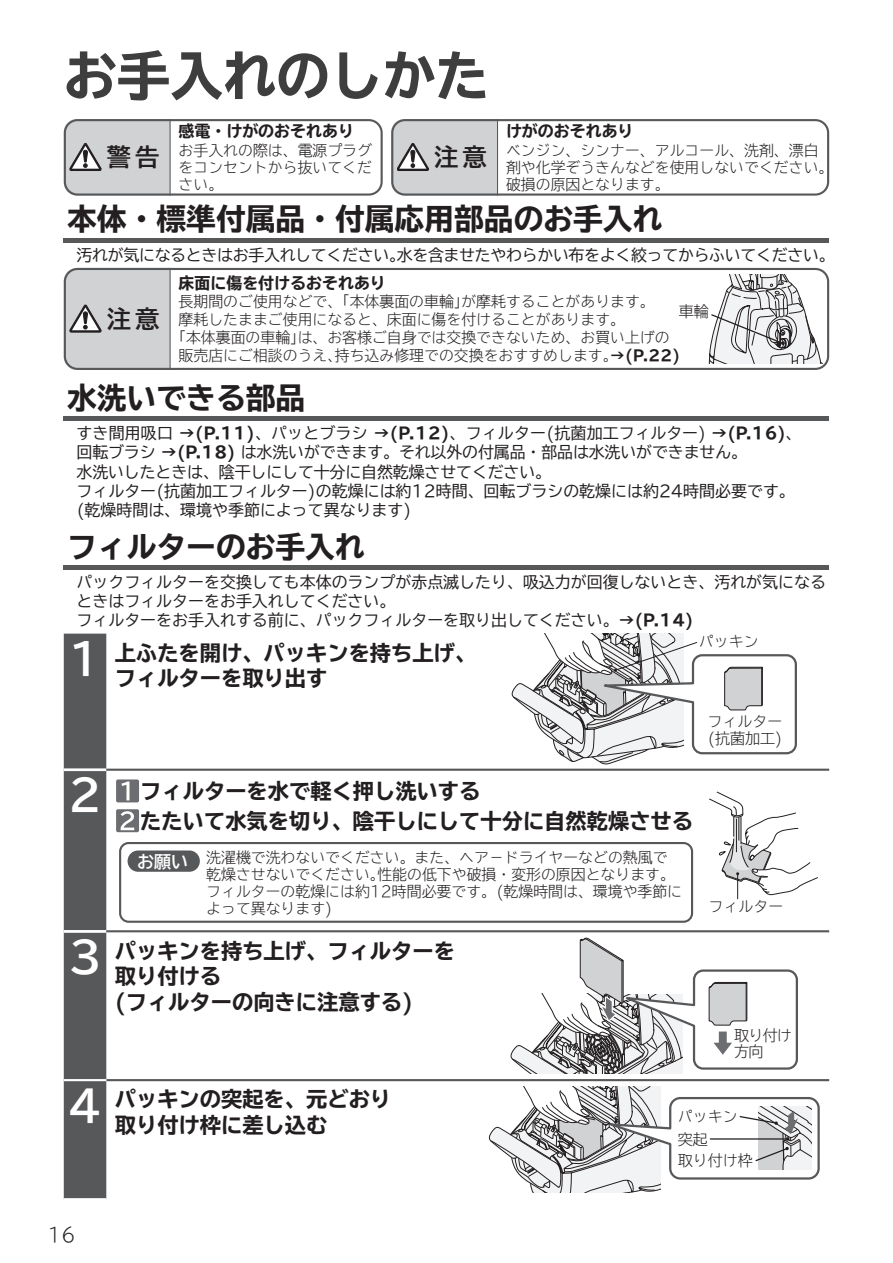
<style>
.page{position:relative;width:893px;height:1263px;background:#fff}
.page>*{position:absolute;margin:0;border:0;box-sizing:border-box;transform-origin:0 0}
.t1{font:700 expanded 53.1px "TBUD Go Std";color:#3e3e3f}
.t2{font:700 expanded 29.7px "TBUD Go Std";color:#231f20}
.t3{font:24.3px "TBUD Go Std Bold 90 pv RKSJ H";color:#231f20}
.t4{font:700 expanded 21.3px/25.5px "TBUD Go Std";color:#231f20}
.t5{font:300 19.2px "TBUDR Go Std Super";color:#231f20}
.t6{font:700 16.95px "TBUD Go Std";color:#fff}
.t7{font:15.9px/19.2px "TBUD Go Std";color:#231f20}
.t8{font:15.9px "TBUD Go Std";letter-spacing:-.02em;color:#231f20}
.t9{font:700 expanded 15.9px "TBUD Go Std";color:#231f20}
.t10{font:15px/16.5px "TBUD Go Std Super Light 90 pv RKSJ H";color:#231f20}
.t11{font:300 14.85px/17px "TBUD Go Std Super";color:#231f20}
.s1{font-family:"TBUD Go Std";font-weight:700;font-stretch:expanded}
.s2{font-weight:700;font-stretch:expanded}
.s3{font-stretch:normal;font-size:42.45px;color:#fff}
</style>
<div class="page">
<hr style="left:64px;top:238px;width:765px;height:4px;background:#57585a">
<div style="left:64px;top:268px;width:765px;height:102px;border:2px solid #57585a;border-radius:13px"></div>
<hr style="left:170px;top:268px;width:1px;height:102px;background:#57585a">
<svg style="left:64px;top:268px;width:106px;height:102px;background:#c6c7c9"></svg>
<hr style="left:64px;top:417px;width:765px;height:4px;background:#57585a">
<hr style="left:64px;top:566px;width:765px;height:4px;background:#57585a">
<div style="left:64px;top:119px;width:319px;height:77px;border:2px solid #57585a;border-radius:13px"></div>
<hr style="left:170px;top:119px;width:1px;height:77px;background:#57585a">
<svg style="left:64px;top:119px;width:106px;height:77px;background:#c4c5c7"></svg>
<div style="left:391px;top:119px;width:438px;height:77px;border:2px solid #57585a;border-radius:13px"></div>
<hr style="left:497px;top:119px;width:1px;height:77px;background:#57585a">
<svg style="left:391px;top:119px;width:106px;height:77px;background:#c4c5c7"></svg>
<svg style="left:708px;top:274px;width:117px;height:90px"></svg>
<div style="left:64px;top:634px;width:42px;height:564px;background:#57585a"></div>
<hr style="left:64px;top:930px;width:42px;height:2px;background:#fff">
<hr style="left:64px;top:769px;width:42px;height:1px;background:#fff">
<hr style="left:64px;top:770px;width:42px;height:1px;background:#fff">
<hr style="left:64px;top:932px;width:42px;height:1px;background:#fff">
<hr style="left:106px;top:769px;width:723px;height:2px;background:#57585a">
<hr style="left:106px;top:930px;width:723px;height:2px;background:#57585a">
<hr style="left:106px;top:1079px;width:723px;height:2px;background:#57585a">
<hr style="left:64px;top:1079px;width:42px;height:2px;background:#fff">
<div style="left:116px;top:779px;width:23px;height:23px;background:#6c6d70;border-radius:2px"></div>
<svg style="left:121px;top:781px;width:8px;height:19px"></svg>
<div style="left:116px;top:809px;width:23px;height:23px;background:#6c6d70;border-radius:2px"></div>
<svg style="left:121px;top:811px;width:13px;height:19px"></svg>
<svg style="left:511px;top:634px;width:286px;height:131px"></svg>
<svg style="left:709px;top:791px;width:109px;height:108px"></svg>
<div style="left:119px;top:842px;width:574px;height:81px;border:2px solid #57585a;border-radius:9px"></div>
<div style="left:128px;top:850px;width:72px;height:22px;background:#57585a;border-radius:11px"></div>
<svg style="left:488px;top:938px;width:332px;height:255px"></svg>
<h1 class="t1" style="left:64px;top:46px;width:427px">お手入れのしかた</h1>
<h3 class="t3" style="left:107px;top:137px;width:54px">警告</h3>
<p class="t9" style="left:179px;top:123px;width:177px">感電・けがのおそれあり</p>
<p class="t11" style="left:179px;top:141px;width:195px;text-align:justify">お手入れの際は、電源プラグをコンセントから抜いてください。</p>
<h3 class="t3" style="left:434px;top:137px;width:54px">注意</h3>
<p class="t9" style="left:506px;top:123px;width:129px">けがのおそれあり</p>
<p class="t11" style="left:506px;top:141px;width:329px">ベンジン、シンナー、アルコール、洗剤、漂白剤や化学ぞうきんなどを使用しないでください。破損の原因となります。</p>
<h2 class="t2" style="left:67px;top:203px;width:597px">本体・標準付属品・付属応用部品のお手入れ</h2>
<p class="t8" style="left:77px;top:242px;width:752px">汚れが気になるときはお手入れしてください｡水を含ませたやわらかい布をよく絞ってからふいてください｡</p>
<p class="t9" style="left:179px;top:274px;width:209px">床面に傷を付けるおそれあり</p>
<p class="t11" style="left:179px;top:292px;width:503px;line-height:18px">長期間のご使用などで、｢本体裏面の車輪｣が摩耗することがあります。<br>摩耗したままご使用になると、床面に傷を付けることがあります。<br>｢本体裏面の車輪｣は、お客様ご自身では交換できないため、お買い上げの販売店にご相談のうえ､持ち込み修理での交換をおすすめします｡<span class="s1">→(P.22)</span></p>
<h2 class="t2" style="left:67px;top:381px;width:240px">水洗いできる部品</h2>
<p class="t10" style="left:679px;top:303px;width:31px">車輪</p>
<h3 class="t3" style="left:107px;top:299px;width:54px">注意</h3>
<p class="t7" style="left:77px;top:423px;width:742px">すき間用吸口 <span class="s2">→(P.11)</span>、パッとブラシ <span class="s2">→(P.12)</span>、フィルター(抗菌加工フィルター) <span class="s2">→(P.16)</span>、　回転ブラシ <span class="s2">→(P.18)</span> は水洗いができます。それ以外の付属品・部品は水洗いができません。<br>水洗いしたときは、陰干しにして十分に自然乾燥させてください。<br>フィルター(抗菌加工フィルター)の乾燥には約12時間、回転ブラシの乾燥には約24時間必要です。<br>(乾燥時間は、環境や季節によって異なります)</p>
<h2 class="t2" style="left:67px;top:530px;width:299px">フィルターのお手入れ</h2>
<p class="t7" style="left:77px;top:572px;width:751px">パックフィルターを交換しても本体のランプが赤点滅したり、吸込力が回復しないとき、汚れが気になるときはフィルターをお手入れしてください。<br>フィルターをお手入れする前に、パックフィルターを取り出してください。<span class="s2">→(P.14)</span></p>
<h3 class="t4" style="left:115px;top:641px;width:363px;text-indent:-46px"><span class="s3">1</span> 上ふたを開け、パッキンを持ち上げ、フィルターを取り出す</h3>
<p class="t10" style="left:699px;top:633px;width:61px">パッキン</p>
<p class="t10" style="left:708px;top:713px;width:76px">フィルター(抗菌加工)</p>
<h3 class="t4" style="left:140px;top:777px;width:554px;line-height:29.7px;text-indent:-72px"><span class="s3">2</span> フィルターを水で軽く押し洗いする<br>たたいて水気を切り、陰干しにして十分に自然乾燥させる</h3>
<p class="t6" style="left:137px;top:847px;width:53px">お願い</p>
<p class="t11" style="left:206px;top:848px;width:478px">洗濯機で洗わないでください。また、ヘア−ドライヤーなどの熱風で　乾燥させないでください｡性能の低下や破損・変形の原因となります。フィルターの乾燥には約12時間必要です。(乾燥時間は、環境や季節によって異なります)</p>
<h3 class="t4" style="left:115px;top:938px;width:342px;text-indent:-46px"><span class="s3">3</span> パッキンを持ち上げ、フィルターを取り付ける<br>(フィルターの向きに注意する)</h3>
<p class="t10" style="left:709px;top:898px;width:76px">フィルター</p>
<p class="t10" style="left:734px;top:1026px;width:59px">取り付け方向</p>
<h3 class="t4" style="left:115px;top:1087px;width:278px;text-indent:-46px"><span class="s3">4</span> パッキンの突起を、元どおり取り付け枠に差し込む</h3>
<p class="t5" style="left:47px;top:1218px;width:30px">16</p>
<p class="t10" style="left:678px;top:1105px;width:61px;line-height:22.6px">パッキン突起</p>
<p class="t10" style="left:678px;top:1151px;width:76px">取り付け枠</p>
</div>
